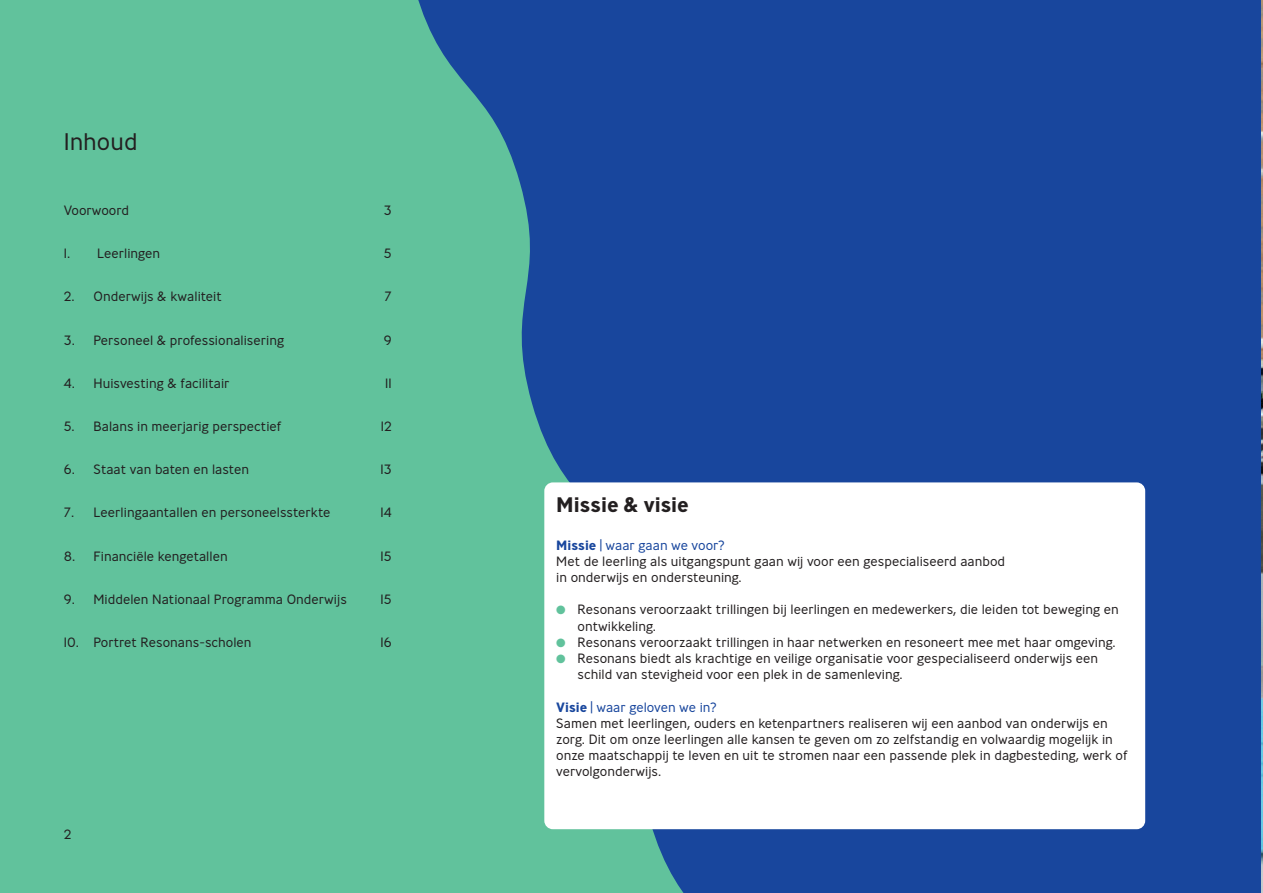
<style>
.page{position:relative;width:1263px;height:893px;background:#fff}
.page>*{position:absolute;margin:0;border:0;box-sizing:border-box;transform-origin:0 0}
.t1{font:300 24px "Ministry";color:#231f20}
.t2{font:700 21px "Ministry";color:#231f20}
.t3{font:300 13.5px/16.2px "Ministry";color:#231f20}
.s1{font-weight:700;color:#18469d}
.s2{color:#18469d}
.s3{color:#61c29c}
</style>
<div class="page">
<div style="left:0;top:0;width:901px;height:893px;background:#61c29c"></div>
<svg style="left:418px;top:0;width:307px;height:893px;fill:#18469d"></svg>
<div style="left:725px;top:0;width:538px;height:893px;background:#18469d"></div>
<div style="left:544px;top:482px;width:601px;height:347px;background:#fff;border-radius:9px"></div>
<img style="left:1262px;top:0;width:1px;height:893px">
<h1 class="t1" style="left:64px;top:132px;width:75px">Inhoud</h1>
<p class="t3" style="left:64px;top:203px;width:67px">Voorwoord</p>
<p class="t3" style="left:384px;top:203px;width:9px">3</p>
<p class="t3" style="left:64px;top:246px;width:98px">1. Leerlingen</p>
<p class="t3" style="left:384px;top:246px;width:9px">5</p>
<p class="t3" style="left:64px;top:290px;width:160px">2. Onderwijs &amp; kwaliteit</p>
<p class="t3" style="left:385px;top:290px;width:9px">7</p>
<p class="t3" style="left:64px;top:333px;width:222px">3. Personeel &amp; professionalisering</p>
<p class="t3" style="left:384px;top:333px;width:9px">9</p>
<p class="t3" style="left:64px;top:376px;width:167px">4. Huisvesting &amp; facilitair</p>
<p class="t3" style="left:385px;top:376px;width:8px">11</p>
<p class="t3" style="left:64px;top:419px;width:219px">5. Balans in meerjarig perspectief</p>
<p class="t3" style="left:381px;top:419px;width:13px">12</p>
<p class="t3" style="left:64px;top:462px;width:187px">6. Staat van baten en lasten</p>
<p class="t3" style="left:381px;top:462px;width:13px">13</p>
<p class="t3" style="left:64px;top:506px;width:268px">7. Leerlingaantallen en personeelssterkte</p>
<p class="t3" style="left:380px;top:506px;width:13px">14</p>
<p class="t3" style="left:64px;top:549px;width:165px">8. Financiële kengetallen</p>
<p class="t3" style="left:381px;top:549px;width:13px">15</p>
<p class="t3" style="left:64px;top:592px;width:285px">9. Middelen Nationaal Programma Onderwijs</p>
<p class="t3" style="left:381px;top:592px;width:13px">15</p>
<p class="t3" style="left:64px;top:635px;width:189px">10. Portret Resonans-scholen</p>
<p class="t3" style="left:381px;top:635px;width:13px">16</p>
<p class="t3" style="left:64px;top:827px;width:9px">2</p>
<h2 class="t2" style="left:556px;top:497px;width:134px">Missie &amp; visie</h2>
<p class="t3" style="left:556px;top:538px;width:450px"><span class="s1">Missie</span> <span class="s2">| waar gaan we voor?<br></span>Met de leerling als uitgangspunt gaan wij voor een gespecialiseerd aanbod in onderwijs en ondersteuning.</p>
<p class="t3" style="left:578px;top:602px;width:543px;text-indent:-21px"><span class="s3">●</span> Resonans veroorzaakt trillingen bij leerlingen en medewerkers, die leiden tot beweging en ontwikkeling.</p>
<p class="t3" style="left:556px;top:635px;width:561px"><span class="s3">●</span> Resonans veroorzaakt trillingen in haar netwerken en resoneert mee met haar omgeving.</p>
<p class="t3" style="left:578px;top:651px;width:522px;text-indent:-21px"><span class="s3">●</span> Resonans biedt als krachtige en veilige organisatie voor gespecialiseerd onderwijs een schild van stevigheid voor een plek in de samenleving.</p>
<p class="t3" style="left:556px;top:700px;width:573px"><span class="s1">Visie</span> <span class="s2">| waar geloven we in?<br></span>Samen met leerlingen, ouders en ketenpartners realiseren wij een aanbod van onderwijs en zorg. Dit om onze leerlingen alle kansen te geven om zo zelfstandig en volwaardig mogelijk in onze maatschappij te leven en uit te stromen naar een passende plek in dagbesteding, werk of vervolgonderwijs.</p>
</div>
